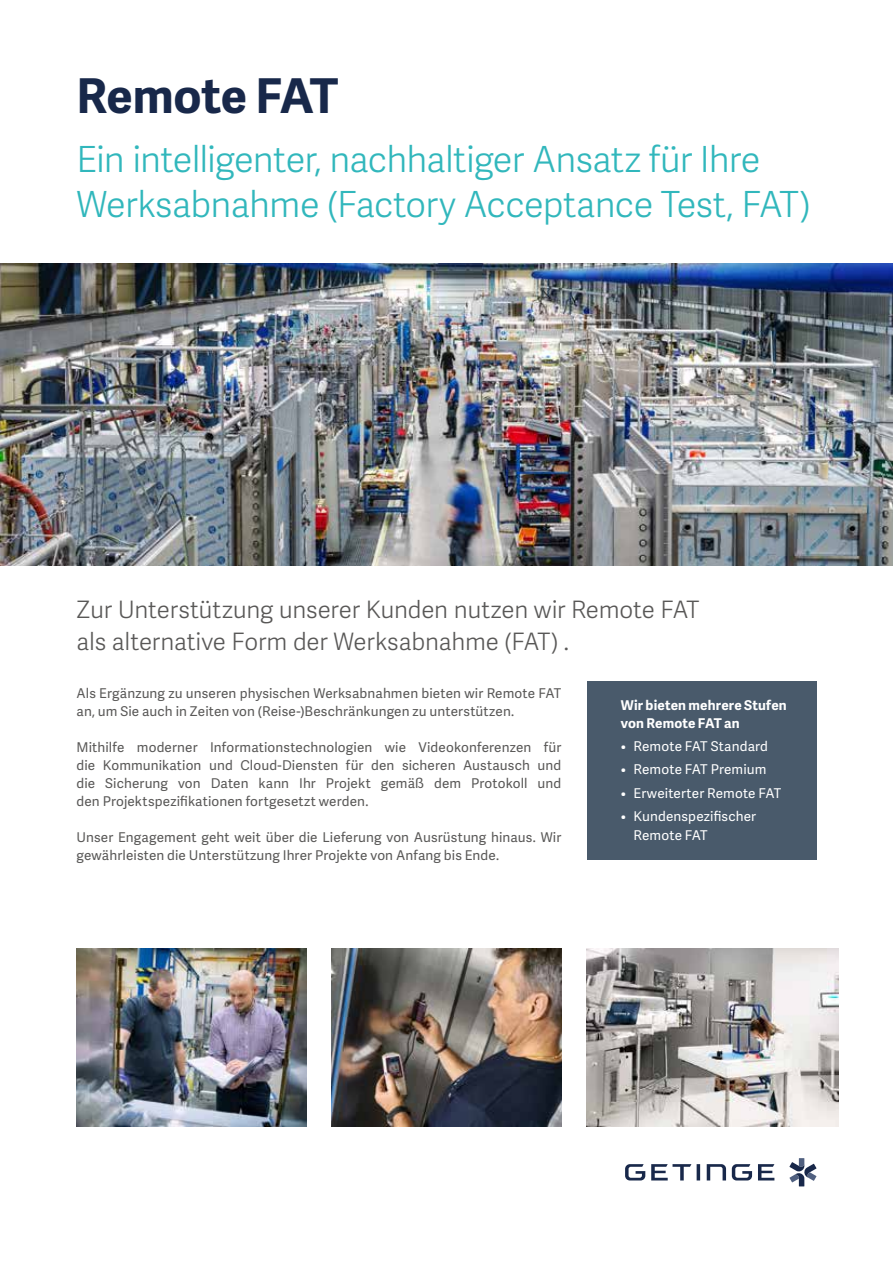
<style>
.page{position:relative;width:893px;height:1263px;background:#fff}
.page>*{position:absolute;margin:0;border:0;box-sizing:border-box;transform-origin:0 0}
.t1{font:700 48px "Adelle Sans";letter-spacing:-.01em;color:#18284a}
.t2{font:300 36px/44.7px "Adelle Sans";letter-spacing:-.02em;color:#31b7bc}
.t3{font:300 24px/32px "Adelle Sans";letter-spacing:-.01em;color:#595857}
.t4{font:13.5px/18px "Adelle Sans";letter-spacing:.01em;color:#595857}
.t5{font:13.5px/19.2px "Adelle Sans";letter-spacing:.01em;color:#fff}
.t6{font:700 13.5px/18px "Adelle Sans";letter-spacing:.015em;color:#fff}
</style>
<div class="page">
<div style="left:587px;top:681px;width:229px;height:179px;background:#495a6b"></div>
<img style="left:0;top:264px;width:893px;height:302px">
<img style="left:77px;top:948px;width:229px;height:179px">
<img style="left:332px;top:948px;width:229px;height:179px">
<img style="left:587px;top:948px;width:252px;height:179px">
<svg style="left:789px;top:1158px;width:27px;height:28px"></svg>
<svg style="left:758px;top:1164px;width:16px;height:16px"></svg>
<svg style="left:651px;top:1164px;width:40px;height:16px"></svg>
<svg style="left:697px;top:1164px;width:3px;height:16px"></svg>
<svg style="left:625px;top:1164px;width:20px;height:16px"></svg>
<svg style="left:732px;top:1164px;width:20px;height:16px"></svg>
<svg style="left:707px;top:1164px;width:19px;height:16px"></svg>
<h1 class="t1" style="left:77px;top:61px;width:263px">Remote FAT</h1>
<h2 class="t2" style="left:77px;top:136px;width:735px">Ein intelligenter, nachhaltiger Ansatz für Ihre<br>Werksabnahme (Factory Acceptance Test, FAT)</h2>
<h3 class="t3" style="left:77px;top:592px;width:624px">Zur Unterstützung unserer Kunden nutzen wir Remote FAT als alternative Form der Werksabnahme (FAT) .</h3>
<p class="t4" style="left:77px;top:684px;width:486px">Als Ergänzung zu unseren physischen Werksabnahmen bieten wir Remote FAT an, um Sie auch in Zeiten von (Reise-)Beschränkungen zu unterstützen.</p>
<p class="t4" style="left:77px;top:738px;width:486px;text-align:justify">Mithilfe moderner Informationstechnologien wie Videokonferenzen für die Kommunikation und Cloud-Diensten für den sicheren Austausch und die Sicherung von Daten kann Ihr Projekt gemäß dem Protokoll und den Projektspezifikationen fortgesetzt werden.</p>
<p class="t4" style="left:77px;top:828px;width:486px">Unser Engagement geht weit über die Lieferung von Ausrüstung hinaus. Wir gewährleisten die Unterstützung Ihrer Projekte von Anfang bis Ende.</p>
<p class="t6" style="left:621px;top:695px;width:167px">Wir bieten mehrere Stufen von Remote FAT an</p>
<p class="t5" style="left:621px;top:736px;width:149px">• Remote FAT Standard</p>
<p class="t5" style="left:621px;top:759px;width:147px">• Remote FAT Premium</p>
<p class="t5" style="left:621px;top:783px;width:162px">• Erweiterter Remote FAT</p>
<p class="t5" style="left:634px;top:806px;width:124px;text-indent:-13px">• Kundenspezifischer<br>Remote FAT</p>
</div>
